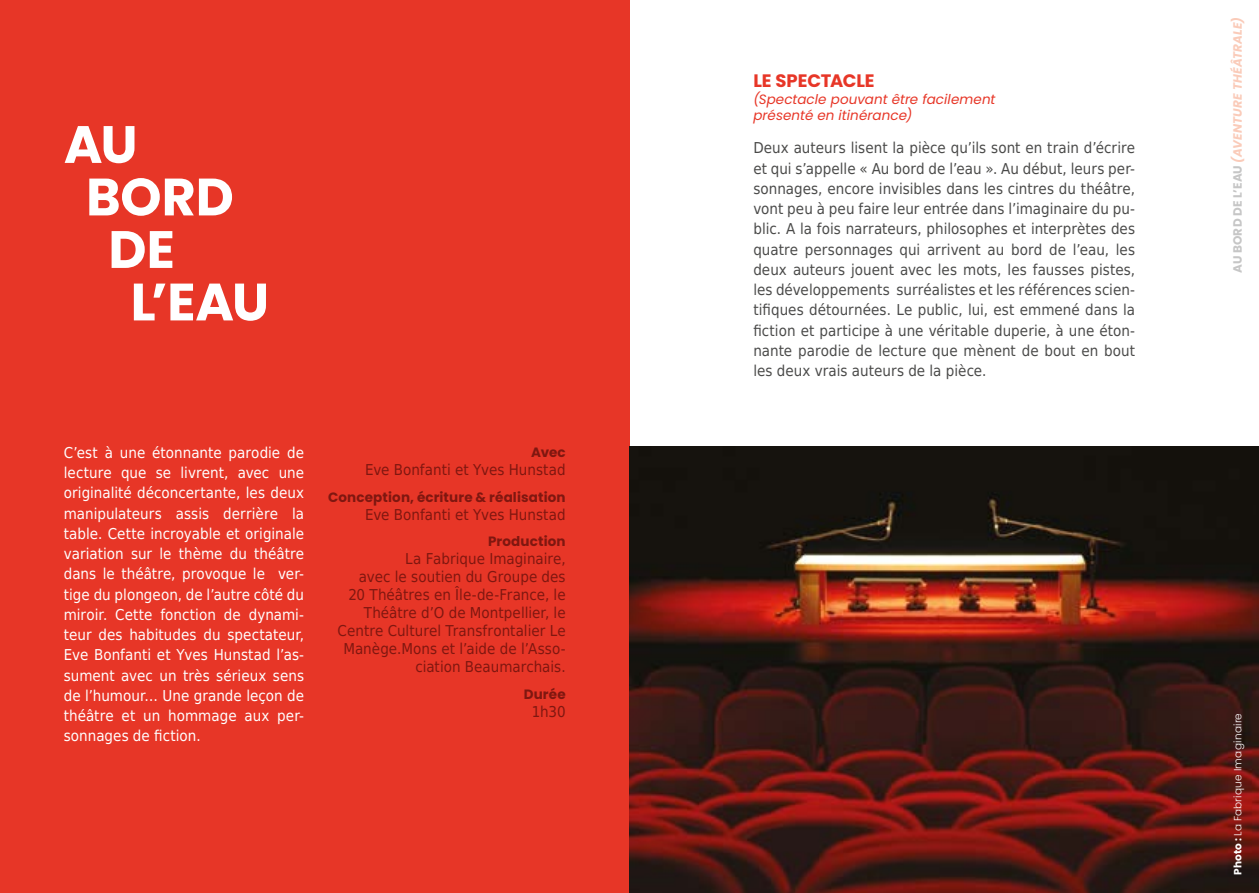
<style>
.page{position:relative;width:1259px;height:893px;background:#fff}
.page>*{position:absolute;margin:0;border:0;box-sizing:border-box;transform-origin:0 0}
.t1{font:700 52.5px "Poppins";letter-spacing:-.005em;color:#fff}
.t2{font:700 18px "Poppins";letter-spacing:-.005em;color:#e73627}
.t3{font:15px/20.2px "DejaVu Sans Condensed";letter-spacing:.005em;color:#4a4a49;text-align:justify}
.t4{font:15px/20.2px "DejaVu Sans Condensed";letter-spacing:.005em;color:#fff;text-align:justify}
.t5{font:15px/18px "DejaVu Sans Condensed";color:#7f1710;text-align:right}
.t6{font:italic 13.5px/16.5px "Poppins";letter-spacing:.005em;color:#e73627}
.t7{font:700 13.5px "Poppins";letter-spacing:.01em;color:#7f1710}
.t8{font:italic 700 12px "Poppins";letter-spacing:.015em;color:#facbb9}
.t9{font:300 10.5px "Poppins";letter-spacing:.025em;color:#fff}
.s1{font-style:normal;color:#c6c6c6}
.s2{font-weight:700}
</style>
<div class="page">
<div style="left:0;top:0;width:629px;height:893px;background:#e73627"></div>
<img style="left:629px;top:446px;width:630px;height:447px">
<h1 class="t1" style="left:64px;top:114px;width:75px">AU</h1>
<h1 class="t1" style="left:86px;top:167px;width:149px">BORD</h1>
<h1 class="t1" style="left:108px;top:219px;width:68px">DE</h1>
<h1 class="t1" style="left:131px;top:272px;width:140px">L’EAU</h1>
<p class="t4" style="left:64px;top:442px;width:242px">C’est à une étonnante parodie de lecture que se livrent, avec une originalité déconcertante, les deux manipulateurs assis derrière la table. Cette incroyable et originale variation sur le thème du théâtre dans le théâtre, provoque le ver&shy;tige du plongeon, de l’autre côté du miroir. Cette fonction de dynami&shy;teur des habitudes du spectateur, Eve Bonfanti et Yves Hunstad l’as&shy;sument avec un très sérieux sens de l’humour… Une grande leçon de théâtre et un hommage aux per&shy;sonnages de fiction.</p>
<p class="t7" style="left:531px;top:445px;width:36px">Avec</p>
<p class="t5" style="left:365px;top:461px;width:202px">Eve Bonfanti et Yves Hunstad</p>
<p class="t7" style="left:328px;top:489px;width:239px">Conception, écriture &amp; réalisation</p>
<p class="t5" style="left:365px;top:505px;width:202px">Eve Bonfanti et Yves Hunstad</p>
<p class="t7" style="left:488px;top:534px;width:79px">Production</p>
<p class="t5" style="left:337px;top:550px;width:230px">La Fabrique Imaginaire,<br>avec le soutien du Groupe des<br>20 Théâtres en Île-de-France, le<br>Théâtre d’O de Montpellier, le<br>Centre Culturel Transfrontalier Le<br>Manège.Mons et l’aide de l’Asso&shy;ciation Beaumarchais.</p>
<p class="t7" style="left:523px;top:686px;width:44px">Durée</p>
<p class="t5" style="left:532px;top:702px;width:35px">1h30</p>
<p class="t2" style="left:753px;top:71px;width:123px">LE SPECTACLE</p>
<p class="t6" style="left:753px;top:91px;width:244px">(Spectacle pouvant être facilement présenté en itinérance)</p>
<p class="t3" style="left:753px;top:137px;width:383px">Deux auteurs lisent la pièce qu’ils sont en train d’écrire et qui s’appelle « Au bord de l’eau ». Au début, leurs per&shy;sonnages, encore invisibles dans les cintres du théâtre, vont peu à peu faire leur entrée dans l’imaginaire du pu&shy;blic. A la fois narrateurs, philosophes et interprètes des quatre personnages qui arrivent au bord de l’eau, les deux auteurs jouent avec les mots, les fausses pistes, les développements surréalistes et les références scien&shy;tifiques détournées. Le public, lui, est emmené dans la fiction et participe à une véritable duperie, à une éton&shy;nante parodie de lecture que mènent de bout en bout les deux vrais auteurs de la pièce.</p>
<p class="t8" style="left:1230px;top:273px;width:258px;rotate:-90deg"><span class="s1">AU BORD DE L’EAU</span> (AVENTURE THÉÂTRALE)</p>
<p class="t9" style="left:1231px;top:875px;width:164px;rotate:-90deg"><span class="s2">Photo :</span> La Fabrique Imaginaire</p>
</div>
